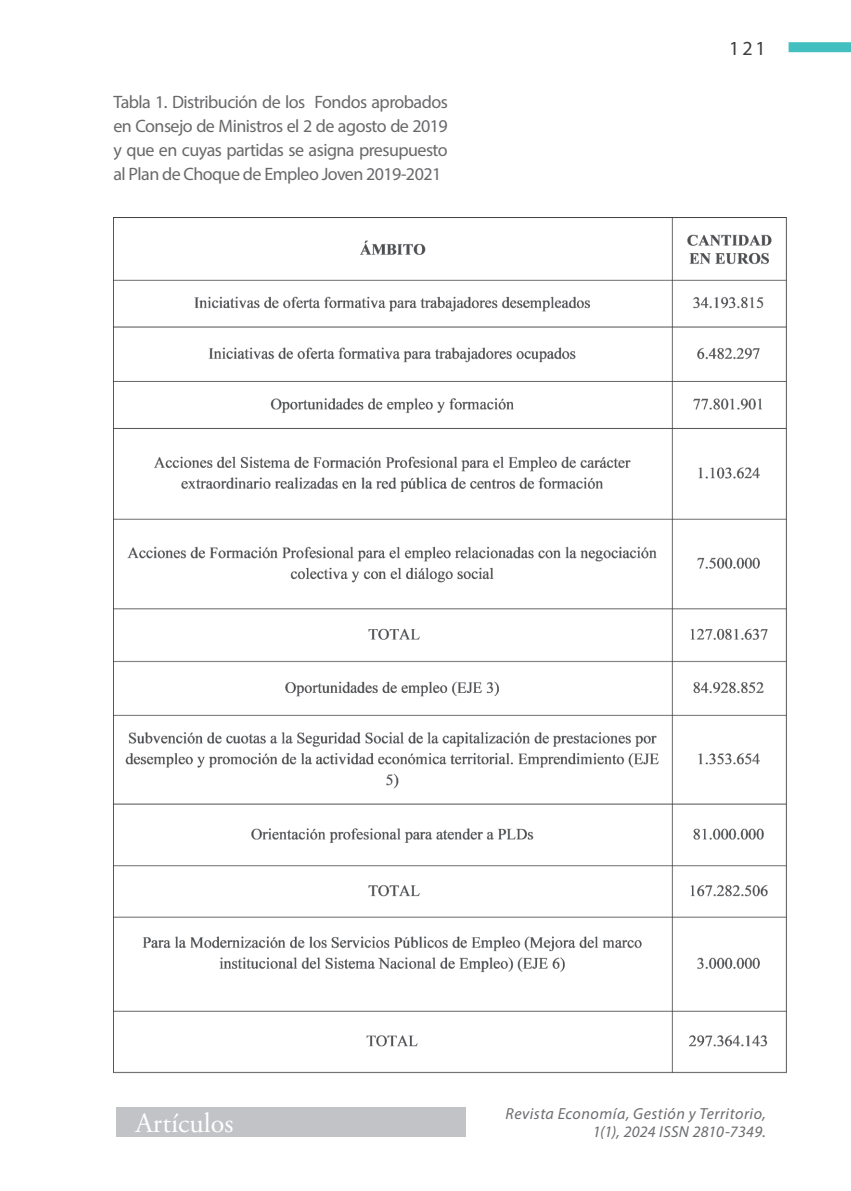
<style>
.page{position:relative;width:851px;height:1191px;background:#fff}
.page>*{position:absolute;margin:0;border:0;box-sizing:border-box;transform-origin:0 0}
.t1{font:28px "Adobe Garamond Pro";color:#fff}
.t2{font:20px "Myriad Hebrew";color:#3e3e3f}
.t3{font:18px/24px "Myriad Pro";letter-spacing:-.03em;color:#69696c;text-align:justify}
.t4{font:italic 16px/18px "Myriad Pro";letter-spacing:.03em;color:#6c6d70;text-align:right}
</style>
<div class="page">
<div style="left:788px;top:42px;width:62px;height:10px;background:#42c0bf"></div>
<div style="left:116px;top:1107px;width:349px;height:29px;background:#c2c3c6"></div>
<img style="left:114px;top:218px;width:673px;height:856px">
<p class="t3" style="left:113px;top:90px;width:336px">Tabla 1. Distribución de los Fondos aprobados en Consejo de Ministros el 2 de agosto de 2019 y que en cuyas partidas se asigna presupuesto al Plan de Choque de Empleo Joven 2019-2021</p>
<p class="t2" style="left:729px;top:37px;width:38px">121</p>
<h1 class="t1" style="left:135px;top:1106px;width:99px">Artículos</h1>
<p class="t4" style="left:505px;top:1104px;width:262px">Revista Economía, Gestión y Territorio,<br>1(1), 2024 ISSN 2810-7349.</p>
</div>
